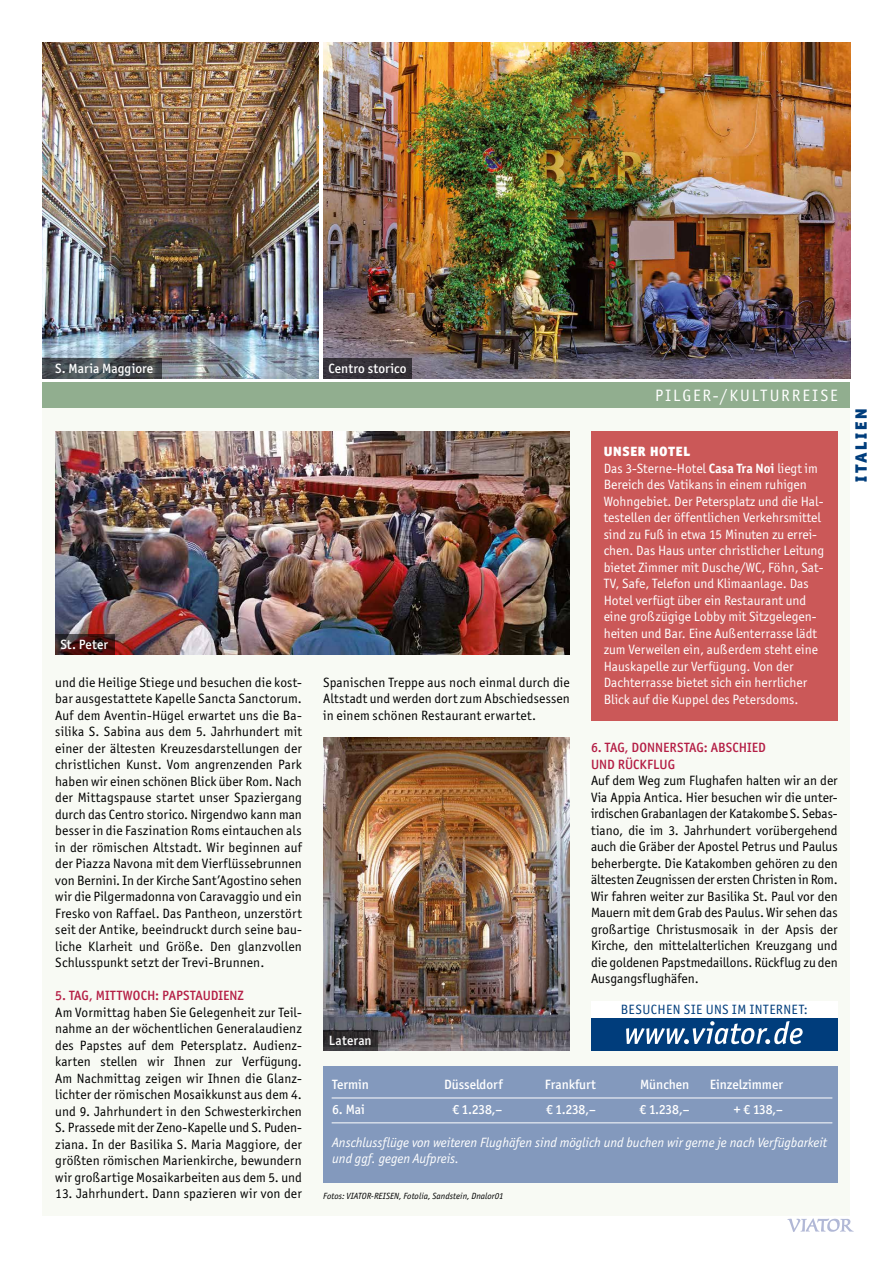
<style>
.page{position:relative;width:893px;height:1263px;background:#fff}
.page>*{position:absolute;margin:0;border:0;box-sizing:border-box;transform-origin:0 0}
.t1{font:16.5px "Officina Sans ITC Std";letter-spacing:.12em;color:#fff}
.t2{font:900 16.5px "Officina Sans ITC Std";letter-spacing:.16em;color:#003d7c}
.t3{font:13.5px/16.5px "Officina Sans ITC Std";letter-spacing:.01em;color:#000;text-align:justify}
.t4{font:13.5px/16.5px "Officina Sans ITC Std";color:#fff}
.t5{font:500 13.5px "Officina Sans ITC Std";color:#fff}
.t6{font:italic 13.5px/16.5px "Officina Sans ITC Std";color:#fff}
.t7{font:500 13.5px/16.5px "Officina Sans ITC Std";letter-spacing:.005em;color:#b41e45}
.t8{font:13.5px "Officina Sans ITC Std";letter-spacing:.035em;color:#003d7c}
.t9{font:italic 9px "Officina Sans ITC Std";letter-spacing:.005em;color:#000}
.s1{font-weight:900}
.s2{font-weight:700}
</style>
<div class="page">
<div style="left:43px;top:395px;width:807px;height:821px;background:#f8faf4"></div>
<svg style="left:787px;top:1218px;width:67px;height:14px"></svg>
<div style="left:43px;top:383px;width:807px;height:25px;background:#91ae8f"></div>
<div style="left:323px;top:1067px;width:515px;height:116px;background:#8399bd"></div>
<hr style="left:332px;top:1097px;width:500px;height:1px;background:#fff">
<hr style="left:332px;top:1122px;width:500px;height:1px;background:#fff">
<div style="left:591px;top:431px;width:247px;height:290px;background:#cb5858"></div>
<img style="left:323px;top:43px;width:527px;height:335px">
<div style="left:323px;top:358px;width:88px;height:20px;background:#363239"></div>
<div style="left:591px;top:1018px;width:247px;height:33px;background:#003d7c"></div>
<div style="left:591px;top:1001px;width:247px;height:17px;background:#fff"></div>
<svg style="left:626px;top:1021px;width:177px;height:23px"></svg>
<img style="left:55px;top:432px;width:515px;height:222px">
<svg style="left:55px;top:634px;width:60px;height:20px"></svg>
<img style="left:43px;top:43px;width:276px;height:335px">
<svg style="left:43px;top:358px;width:119px;height:20px;background:#464c50"></svg>
<img style="left:324px;top:737px;width:245px;height:314px">
<svg style="left:324px;top:1030px;width:54px;height:21px"></svg>
<p class="t5" style="left:55px;top:360px;width:99px">S. Maria Maggiore</p>
<p class="t5" style="left:61px;top:636px;width:49px">St. Peter</p>
<p class="t3" style="left:55px;top:674px;width:248px">und die Heilige Stiege und besuchen die kost&shy;bar ausgestattete Kapelle Sancta Sanctorum.<br>Auf dem Aventin-Hügel erwartet uns die Ba&shy;silika S. Sabina aus dem 5. Jahrhundert mit einer der ältesten Kreuzesdarstellungen der christlichen Kunst. Vom angrenzenden Park haben wir einen schönen Blick über Rom. Nach der Mittagspause startet unser Spaziergang durch das Centro storico. Nirgendwo kann man besser in die Faszination Roms eintauchen als in der römischen Altstadt. Wir beginnen auf der Piazza Navona mit dem Vierflüssebrunnen von Bernini. In der Kirche Sant’Agostino sehen wir die Pilgermadonna von Caravaggio und ein Fresko von Raffael. Das Pantheon, unzerstört seit der Antike, beeindruckt durch seine bau&shy;liche Klarheit und Größe. Den glanzvollen Schlusspunkt setzt der Trevi-Brunnen.</p>
<p class="t7" style="left:55px;top:987px;width:190px">5. TAG, MITTWOCH: PAPSTAUDIENZ</p>
<p class="t3" style="left:55px;top:1004px;width:248px">Am Vormittag haben Sie Gelegenheit zur Teil&shy;nahme an der wöchentlichen Generalaudienz des Papstes auf dem Petersplatz. Audienz&shy;karten stellen wir Ihnen zur Verfügung.<br>Am Nachmittag zeigen wir Ihnen die Glanz&shy;lichter der römischen Mosaikkunst aus dem 4. und 9. Jahrhundert in den Schwesterkirchen S. Prassede mit der Zeno-Kapelle und S. Puden&shy;ziana. In der Basilika S. Maria Maggiore, der größten römischen Marienkirche, bewundern wir großartige Mosaikarbeiten aus dem 5. und</p>
<p class="t3" style="left:55px;top:1185px;width:248px">13. Jahrhundert. Dann spazieren wir von der</p>
<p class="t5" style="left:328px;top:360px;width:80px">Centro storico</p>
<p class="t3" style="left:323px;top:674px;width:248px">Spanischen Treppe aus noch einmal durch die Altstadt und werden dort zum Abschiedsessen in einem schönen Restaurant erwartet.</p>
<p class="t5" style="left:329px;top:1033px;width:44px">Lateran</p>
<p class="t1" style="left:655px;top:385px;width:184px">PILGER-/KULTURREISE</p>
<p class="t4" style="left:604px;top:443px;width:222px"><span class="s1">UNSER HOTEL<br></span>Das 3-Sterne-Hotel <span class="s2">Casa Tra Noi</span> liegt im Bereich des Vatikans in einem ruhigen Wohngebiet. Der Petersplatz und die Hal&shy;testellen der öffentlichen Verkehrsmittel sind zu Fuß in etwa 15 Minuten zu errei&shy;chen. Das Haus unter christlicher Leitung bietet Zimmer mit Dusche/WC, Föhn, Sat-TV, Safe, Telefon und Klimaanlage. Das Hotel verfügt über ein Restaurant und eine großzügige Lobby mit Sitzgelegen&shy;heiten und Bar. Eine Außenterrasse lädt zum Verweilen ein, außerdem steht eine Hauskapelle zur Verfügung. Von der Dachterrasse bietet sich ein herrlicher Blick auf die Kuppel des Petersdoms.</p>
<p class="t7" style="left:591px;top:740px;width:176px">6. TAG, DONNERSTAG: ABSCHIED<br>UND RÜCKFLUG</p>
<p class="t3" style="left:591px;top:772px;width:248px">Auf dem Weg zum Flughafen halten wir an der Via Appia Antica. Hier besuchen wir die unter&shy;irdischen Grabanlagen der Katakombe S. Sebas&shy;tiano, die im 3. Jahrhundert vorübergehend auch die Gräber der Apostel Petrus und Paulus beherbergte. Die Katakomben gehören zu den ältesten Zeugnissen der ersten Christen in Rom.<br>Wir fahren weiter zur Basilika St. Paul vor den Mauern mit dem Grab des Paulus. Wir sehen das großartige Christusmosaik in der Apsis der Kirche, den mittelalterlichen Kreuzgang und die goldenen Papstmedaillons. Rückflug zu den Ausgangsflughäfen.</p>
<p class="t8" style="left:621px;top:1001px;width:189px">BESUCHEN SIE UNS IM INTERNET:</p>
<p class="t5" style="left:332px;top:1076px;width:38px">Termin</p>
<p class="t5" style="left:444px;top:1076px;width:60px">Düsseldorf</p>
<p class="t5" style="left:545px;top:1076px;width:52px">Frankfurt</p>
<p class="t5" style="left:640px;top:1076px;width:51px">München</p>
<p class="t5" style="left:710px;top:1076px;width:75px">Einzelzimmer</p>
<p class="t5" style="left:332px;top:1101px;width:34px">6. Mai</p>
<p class="t5" style="left:452px;top:1101px;width:52px">€ 1.238,–</p>
<p class="t5" style="left:546px;top:1101px;width:52px">€ 1.238,–</p>
<p class="t5" style="left:639px;top:1101px;width:52px">€ 1.238,–</p>
<p class="t5" style="left:734px;top:1101px;width:51px">+ € 138,–</p>
<p class="t6" style="left:332px;top:1134px;width:496px">Anschlussflüge von weiteren Flughäfen sind möglich und buchen wir gerne je nach Verfügbarkeit und ggf. gegen Aufpreis.</p>
<p class="t9" style="left:323px;top:1191px;width:182px">Fotos: VIATOR-REISEN, Fotolia, Sandstein, Dnalor01</p>
<p class="t2" style="left:850px;top:482px;width:75px;rotate:-90deg">ITALIEN</p>
</div>
